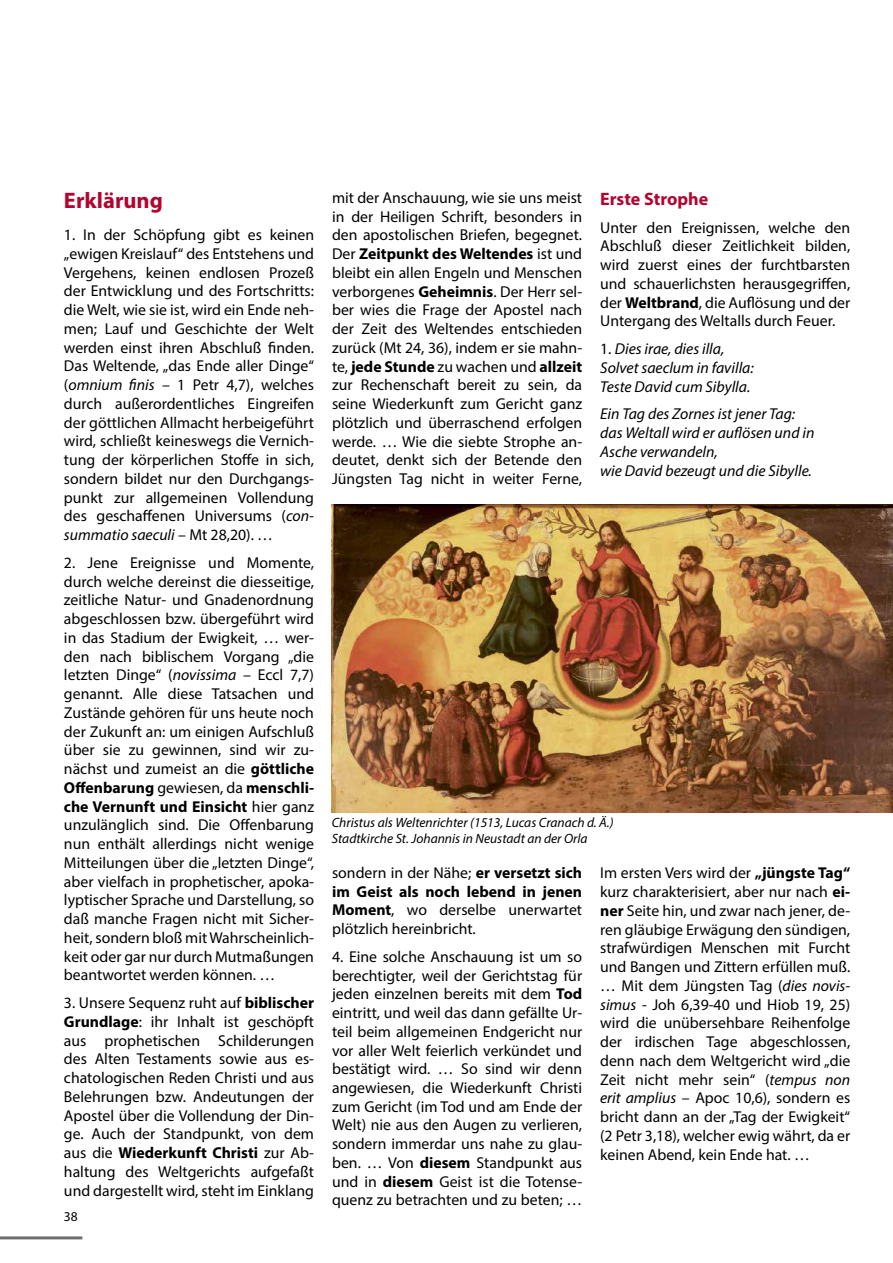
<style>
.page{position:relative;width:893px;height:1263px;background:#fff}
.page>*{position:absolute;margin:0;border:0;box-sizing:border-box;transform-origin:0 0}
.t1{font:700 22.5px "Myriad Pro";color:#b30430}
.t2{font:700 18px "Myriad Pro";color:#b30430}
.t3{font:15.75px/18.8px "Myriad Pro";color:#000;text-align:justify}
.t4{font:italic 15.75px/18.8px "Myriad Pro";color:#000}
.t5{font:italic 13.5px/16.2px "Myriad Pro";color:#000}
.t6{font:13.5px "Myriad Pro";color:#000}
.s1{font-style:italic}
.s2{font-weight:700}
.s3{font-style:normal}
</style>
<div class="page">
<hr style="left:0;top:1236px;width:82px;height:3px;background:#6f6f6e">
<img style="left:332px;top:505px;width:561px;height:307px">
<h1 class="t1" style="left:64px;top:186px;width:100px">Erklärung</h1>
<p class="t3" style="left:64px;top:225px;width:252px">1. In der Schöpfung gibt es keinen „ewigen Kreislauf“ des Entstehens und Vergehens, keinen endlosen Prozeß der Entwicklung und des Fortschritts: die Welt, wie sie ist, wird ein Ende neh&shy;men; Lauf und Geschichte der Welt werden einst ihren Abschluß finden.<br>Das Weltende, „das Ende aller Dinge“ (<span class="s1">omnium finis</span> – 1 Petr 4,7), welches durch außerordentliches Eingreifen der göttlichen Allmacht herbeigeführt wird, schließt keineswegs die Vernich&shy;tung der körperlichen Stoffe in sich, sondern bildet nur den Durchgangs&shy;punkt zur allgemeinen Vollendung des geschaffenen Universums (<span class="s1">con&shy;summatio saeculi</span> – Mt 28,20). …</p>
<p class="t3" style="left:64px;top:553px;width:252px">2. Jene Ereignisse und Momente, durch welche dereinst die diesseitige, zeitliche Natur- und Gnadenordnung abgeschlossen bzw. übergeführt wird in das Stadium der Ewigkeit, … wer&shy;den nach biblischem Vorgang „die letzten Dinge“ (<span class="s1">novissima</span> – Eccl 7,7) genannt. Alle diese Tatsachen und Zustände gehören für uns heute noch der Zukunft an: um einigen Aufschluß über sie zu gewinnen, sind wir zu&shy;nächst und zumeist an die <span class="s2">göttliche Offenbarung</span> gewiesen, da <span class="s2">menschli&shy;che Vernunft und Einsicht</span> hier ganz unzulänglich sind. Die Offenbarung nun enthält allerdings nicht wenige Mitteilungen über die „letzten Dinge“, aber vielfach in prophetischer, apoka&shy;lyptischer Sprache und Darstellung, so daß manche Fragen nicht mit Sicher&shy;heit, sondern bloß mit Wahrscheinlich&shy;keit oder gar nur durch Mutmaßungen beantwortet werden können. …</p>
<p class="t3" style="left:64px;top:993px;width:252px">3. Unsere Sequenz ruht auf <span class="s2">biblischer Grundlage</span>: ihr Inhalt ist geschöpft aus prophetischen Schilderungen des Alten Testaments sowie aus es&shy;chatologischen Reden Christi und aus Belehrungen bzw. Andeutungen der Apostel über die Vollendung der Din&shy;ge. Auch der Standpunkt, von dem aus die <span class="s2">Wiederkunft Christi</span> zur Ab&shy;haltung des Weltgerichts aufgefaßt und dargestellt wird, steht im Einklang</p>
<p class="t6" style="left:64px;top:1208px;width:15px">38</p>
<p class="t3" style="left:332px;top:188px;width:252px">mit der Anschauung, wie sie uns meist in der Heiligen Schrift, besonders in den apostolischen Briefen, begegnet.<br>Der <span class="s2">Zeitpunkt des Weltendes</span> ist und bleibt ein allen Engeln und Menschen verborgenes <span class="s2">Geheimnis</span>. Der Herr sel&shy;ber wies die Frage der Apostel nach der Zeit des Weltendes entschieden zurück (Mt 24, 36), indem er sie mahn&shy;te, <span class="s2">jede Stunde</span> zu wachen und <span class="s2">allzeit </span>zur Rechenschaft bereit zu sein, da seine Wiederkunft zum Gericht ganz plötzlich und überraschend erfolgen werde. … Wie die siebte Strophe an&shy;deutet, denkt sich der Betende den Jüngsten Tag nicht in weiter Ferne,</p>
<p class="t2" style="left:600px;top:187px;width:110px">Erste Strophe</p>
<p class="t3" style="left:600px;top:218px;width:252px">Unter den Ereignissen, welche den Abschluß dieser Zeitlichkeit bilden, wird zuerst eines der furchtbarsten und schauerlichsten herausgegriffen, der <span class="s2">Weltbrand</span>, die Auflösung und der Untergang des Weltalls durch Feuer.</p>
<p class="t4" style="left:600px;top:339px;width:155px"><span class="s3">1.</span> Dies irae, dies illa,<br>Solvet saeclum in favilla:<br>Teste David cum Sibylla.</p>
<p class="t4" style="left:600px;top:404px;width:216px">Ein Tag des Zornes ist jener Tag: das Weltall wird er auflösen und in<br>Asche verwandeln,<br>wie David bezeugt und die Sibylle.</p>
<p class="t5" style="left:332px;top:814px;width:283px">Christus als Weltenrichter (1513, Lucas Cranach d. Ä.)<br>Stadtkirche St. Johannis in Neustadt an der Orla</p>
<p class="t3" style="left:332px;top:863px;width:252px">sondern in der Nähe; <span class="s2">er versetzt sich im Geist als noch lebend in jenen Moment</span>, wo derselbe unerwartet plötzlich hereinbricht.</p>
<p class="t3" style="left:332px;top:947px;width:252px">4. Eine solche Anschauung ist um so berechtigter, weil der Gerichtstag für jeden einzelnen bereits mit dem <span class="s2">Tod </span>eintritt, und weil das dann gefällte Ur&shy;teil beim allgemeinen Endgericht nur vor aller Welt feierlich verkündet und bestätigt wird. … So sind wir denn angewiesen, die Wiederkunft Christi zum Gericht (im Tod und am Ende der Welt) nie aus den Augen zu verlieren, sondern immerdar uns nahe zu glau&shy;ben. … Von <span class="s2">diesem</span> Standpunkt aus und in <span class="s2">diesem</span> Geist ist die Totense&shy;quenz zu betrachten und zu beten; …</p>
<p class="t3" style="left:600px;top:863px;width:252px">Im ersten Vers wird der <span class="s2">„jüngste Tag“ </span>kurz charakterisiert, aber nur nach <span class="s2">ei&shy;ner</span> Seite hin, und zwar nach jener, de&shy;ren gläubige Erwägung den sündigen, strafwürdigen Menschen mit Furcht und Bangen und Zittern erfüllen muß. … Mit dem Jüngsten Tag (<span class="s1">dies novis&shy;simus</span> - Joh 6,39-40 und Hiob 19, 25) wird die unübersehbare Reihenfolge der irdischen Tage abgeschlossen, denn nach dem Weltgericht wird „die Zeit nicht mehr sein“ (<span class="s1">tempus non erit amplius</span> – Apoc 10,6), sondern es bricht dann an der „Tag der Ewigkeit“ (2 Petr 3,18), welcher ewig währt, da er keinen Abend, kein Ende hat. …</p>
</div>
